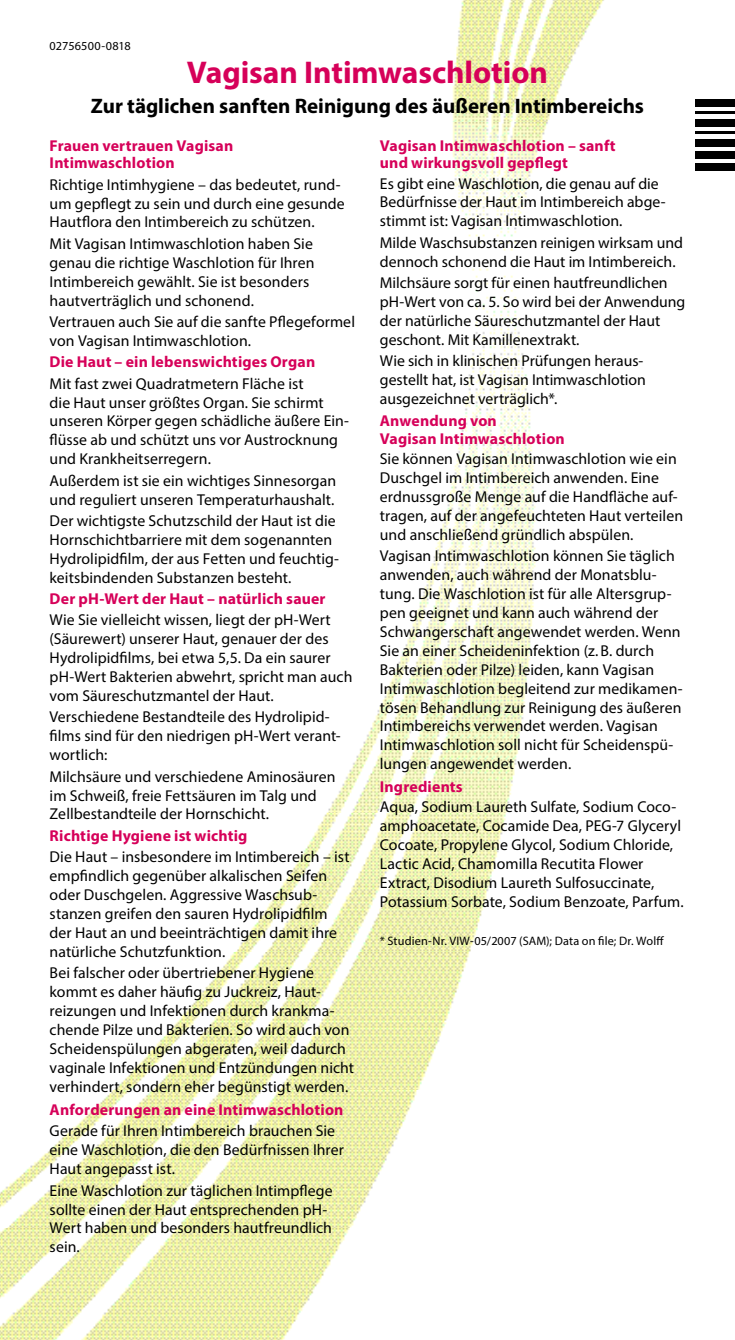
<style>
.page{position:relative;width:735px;height:1340px;background:#fff}
.page>*{position:absolute;margin:0;border:0;box-sizing:border-box;transform-origin:0 0}
.t1{font:700 31.5px "Myriad Pro";letter-spacing:-.005em;color:#d60059}
.t2{font:700 21px "Myriad Pro";color:#000}
.t3{font:15.75px/18.9px "Myriad Pro";letter-spacing:.005em;color:#000}
.t4{font:700 15.75px/17.5px "Myriad Pro";letter-spacing:.01em;color:#d60059}
.t5{font:12.25px "Myriad Pro";letter-spacing:.01em;color:#000}
</style>
<div class="page">
<img style="left:0;top:0;width:734px;height:1339px">
<div style="left:694px;top:164px;width:40px;height:7px;background:#000"></div>
<div style="left:694px;top:99px;width:40px;height:8px;background:#000"></div>
<hr style="left:694px;top:131px;width:40px;height:3px;background:#000">
<hr style="left:694px;top:112px;width:40px;height:2px;background:#000">
<div style="left:694px;top:119px;width:40px;height:7px;background:#000"></div>
<div style="left:694px;top:139px;width:40px;height:7px;background:#000"></div>
<div style="left:694px;top:151px;width:40px;height:8px;background:#000"></div>
<p class="t5" style="left:50px;top:38px;width:83px">02756500-0818</p>
<h1 class="t1" style="left:187px;top:52px;width:362px">Vagisan Intimwaschlotion</h1>
<h2 class="t2" style="left:91px;top:93px;width:554px">Zur täglichen sanften Reinigung des äußeren Intimbereichs</h2>
<p class="t4" style="left:50px;top:136px;width:185px">Frauen vertrauen Vagisan<br>Intimwaschlotion</p>
<p class="t3" style="left:50px;top:175px;width:296px">Richtige Intimhygiene – das bedeutet, rund&shy;um gepflegt zu sein und durch eine gesunde<br>Hautflora den Intimbereich zu schützen.</p>
<p class="t3" style="left:50px;top:234px;width:266px">Mit Vagisan Intimwaschlotion haben Sie genau die richtige Waschlotion für Ihren Intimbereich gewählt. Sie ist besonders hautverträglich und schonend.</p>
<p class="t3" style="left:50px;top:312px;width:307px">Vertrauen auch Sie auf die sanfte Pflegeformel von Vagisan Intimwaschlotion.</p>
<p class="t4" style="left:50px;top:353px;width:267px">Die Haut – ein lebenswichtiges Organ</p>
<p class="t3" style="left:50px;top:373px;width:301px">Mit fast zwei Quadratmetern Fläche ist<br>die Haut unser größtes Organ. Sie schirmt unseren Körper gegen schädliche äußere Ein&shy;flüsse ab und schützt uns vor Austrocknung und Krankheitserregern.</p>
<p class="t3" style="left:50px;top:470px;width:288px">Außerdem ist sie ein wichtiges Sinnesorgan und reguliert unseren Temperaturhaushalt.</p>
<p class="t3" style="left:50px;top:511px;width:291px">Der wichtigste Schutzschild der Haut ist die Hornschichtbarriere mit dem sogenannten Hydrolipidfilm, der aus Fetten und feuchtig&shy;keitsbindenden Substanzen besteht.</p>
<p class="t4" style="left:50px;top:589px;width:277px">Der pH-Wert der Haut – natürlich sauer</p>
<p class="t3" style="left:50px;top:610px;width:304px">Wie Sie vielleicht wissen, liegt der pH-Wert (Säurewert) unserer Haut, genauer der des Hydrolipidfilms, bei etwa 5,5. Da ein saurer pH-Wert Bakterien abwehrt, spricht man auch vom Säureschutzmantel der Haut.</p>
<p class="t3" style="left:50px;top:707px;width:292px">Verschiedene Bestandteile des Hydrolipid&shy;films sind für den niedrigen pH-Wert verant&shy;wortlich:</p>
<p class="t3" style="left:50px;top:766px;width:287px">Milchsäure und verschiedene Aminosäuren im Schweiß, freie Fettsäuren im Talg und<br>Zellbestandteile der Hornschicht.</p>
<p class="t4" style="left:50px;top:826px;width:199px">Richtige Hygiene ist wichtig</p>
<p class="t3" style="left:50px;top:847px;width:301px">Die Haut – insbesondere im Intimbereich – ist empfindlich gegenüber alkalischen Seifen oder Duschgelen. Aggressive Waschsub&shy;stanzen greifen den sauren Hydrolipidfilm der Haut an und beeinträchtigen damit ihre natürliche Schutzfunktion.</p>
<p class="t3" style="left:50px;top:963px;width:306px">Bei falscher oder übertriebener Hygiene kommt es daher häufig zu Juckreiz, Haut&shy;reizungen und Infektionen durch krankma&shy;chende Pilze und Bakterien. So wird auch von Scheidenspülungen abgeraten, weil dadurch vaginale Infektionen und Entzündungen nicht verhindert, sondern eher begünstigt werden.</p>
<p class="t4" style="left:50px;top:1100px;width:295px">Anforderungen an eine Intimwaschlotion</p>
<p class="t3" style="left:50px;top:1121px;width:295px">Gerade für Ihren Intimbereich brauchen Sie eine Waschlotion, die den Bedürfnissen Ihrer<br>Haut angepasst ist.</p>
<p class="t3" style="left:50px;top:1180px;width:284px">Eine Waschlotion zur täglichen Intimpflege sollte einen der Haut entsprechenden pH-Wert haben und besonders hautfreundlich sein.</p>
<p class="t4" style="left:379px;top:136px;width:237px">Vagisan Intimwaschlotion – sanft und wirkungsvoll gepflegt</p>
<p class="t3" style="left:379px;top:173px;width:287px">Es gibt eine Waschlotion, die genau auf die<br>Bedürfnisse der Haut im Intimbereich abge&shy;stimmt ist: Vagisan Intimwaschlotion.</p>
<p class="t3" style="left:379px;top:233px;width:304px">Milde Waschsubstanzen reinigen wirksam und dennoch schonend die Haut im Intimbereich.</p>
<p class="t3" style="left:379px;top:273px;width:307px">Milchsäure sorgt für einen hautfreundlichen pH-Wert von ca. 5. So wird bei der Anwendung der natürliche Säureschutzmantel der Haut geschont. Mit Kamillenextrakt.</p>
<p class="t3" style="left:379px;top:351px;width:267px">Wie sich in klinischen Prüfungen heraus&shy;gestellt hat, ist Vagisan Intimwaschlotion ausgezeichnet verträglich*.</p>
<p class="t4" style="left:379px;top:412px;width:186px">Anwendung von<br>Vagisan Intimwaschlotion</p>
<p class="t3" style="left:379px;top:449px;width:304px">Sie können Vagisan Intimwaschlotion wie ein Duschgel im Intimbereich anwenden. Eine erdnussgroße Menge auf die Handfläche auf&shy;tragen, auf der angefeuchteten Haut verteilen und anschließend gründlich abspülen.</p>
<p class="t3" style="left:379px;top:546px;width:304px">Vagisan Intimwaschlotion können Sie täglich anwenden, auch während der Monatsblu&shy;tung. Die Waschlotion ist für alle Altersgrup&shy;pen geeignet und kann auch während der Schwangerschaft angewendet werden. Wenn Sie an einer Scheideninfektion (z.B. durch Bakterien oder Pilze) leiden, kann Vagisan Intimwaschlotion begleitend zur medikamen&shy;tösen Behandlung zur Reinigung des äußeren Intimbereichs verwendet werden. Vagisan Intimwaschlotion soll nicht für Scheidenspü&shy;lungen angewendet werden.</p>
<p class="t4" style="left:379px;top:777px;width:84px">Ingredients</p>
<p class="t3" style="left:379px;top:797px;width:305px">Aqua, Sodium Laureth Sulfate, Sodium Coco&shy;amphoacetate, Cocamide Dea, PEG-7 Glyceryl Cocoate, Propylene Glycol, Sodium Chloride, Lactic Acid, Chamomilla Recutita Flower Extract, Disodium Laureth Sulfosuccinate, Potassium Sorbate, Sodium Benzoate, Parfum.</p>
<p class="t5" style="left:379px;top:933px;width:285px">* Studien-Nr. VIW-05/2007 (SAM); Data on file; Dr. Wolff</p>
</div>
